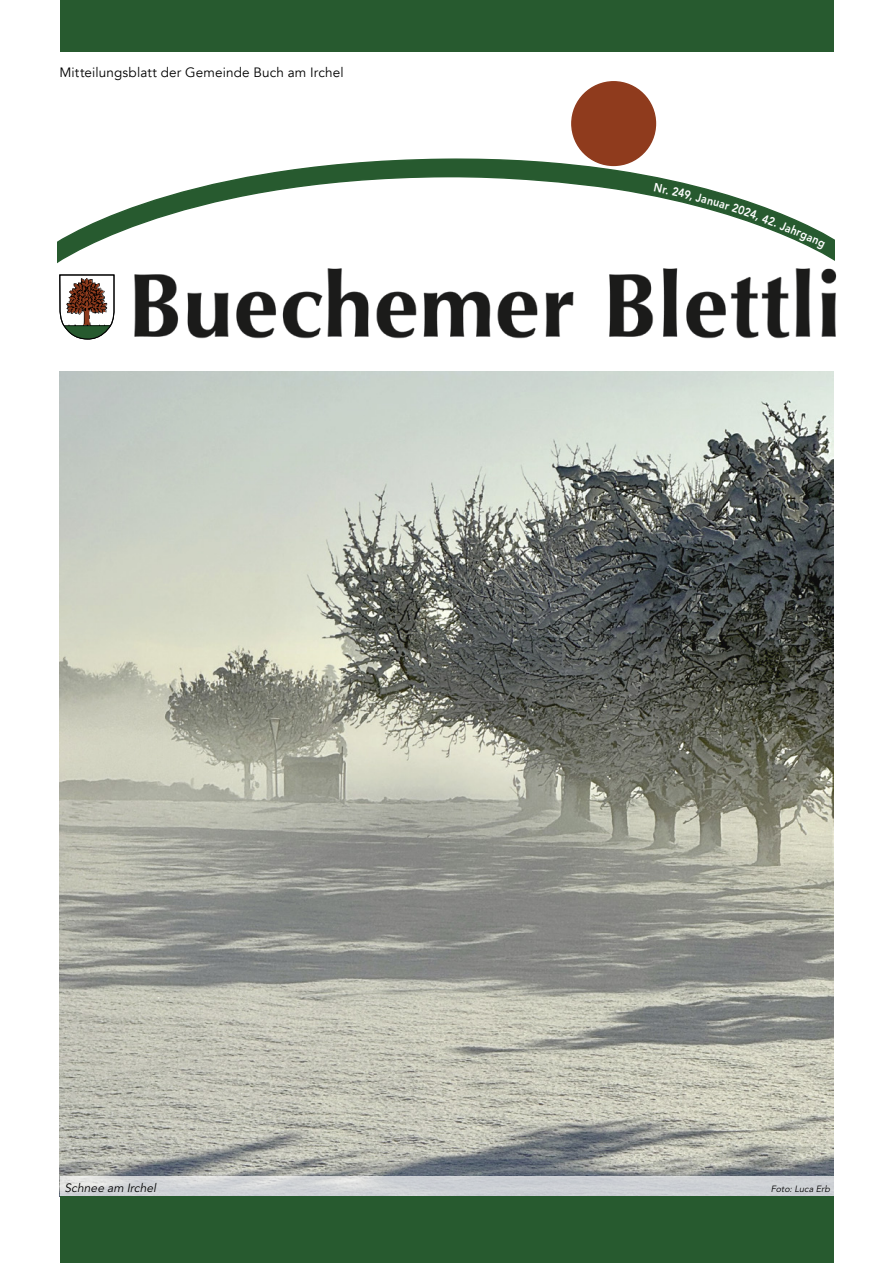
<style>
.page{position:relative;width:893px;height:1263px;background:#fff}
.page>*{position:absolute;margin:0;border:0;box-sizing:border-box;transform-origin:0 0}
.t1{font:13.5px "Avenir";letter-spacing:.01em;color:#000}
.t2{font:italic 12px "Avenir LT Std";color:#000}
.t3{font:italic 9px "Avenir LT Std";color:#000}
</style>
<div class="page">
<svg style="left:57px;top:159px;width:778px;height:105px"></svg>
<div style="left:572px;top:82px;width:83px;height:83px;background:#8f3b1d;border-radius:50%"></div>
<svg style="left:59px;top:274px;width:56px;height:66px"></svg>
<img style="left:60px;top:371px;width:773px;height:806px">
<img style="left:121px;top:257px;width:716px;height:82px">
<div style="left:60px;top:1196px;width:773px;height:67px;background:#275a2f"></div>
<div style="left:60px;top:0;width:773px;height:51px;background:#275a2f"></div>
<svg style="left:60px;top:1177px;width:773px;height:19px;background:#cfd2d6"></svg>
<svg style="left:654px;top:183px;width:171px;height:67px"></svg>
<p class="t1" style="left:60px;top:64px;width:286px">Mitteilungsblatt der Gemeinde Buch am Irchel</p>
<p class="t2" style="left:64px;top:1181px;width:96px">Schnee am Irchel</p>
<p class="t3" style="left:771px;top:1183px;width:62px">Foto:Luca Erb</p>
</div>
